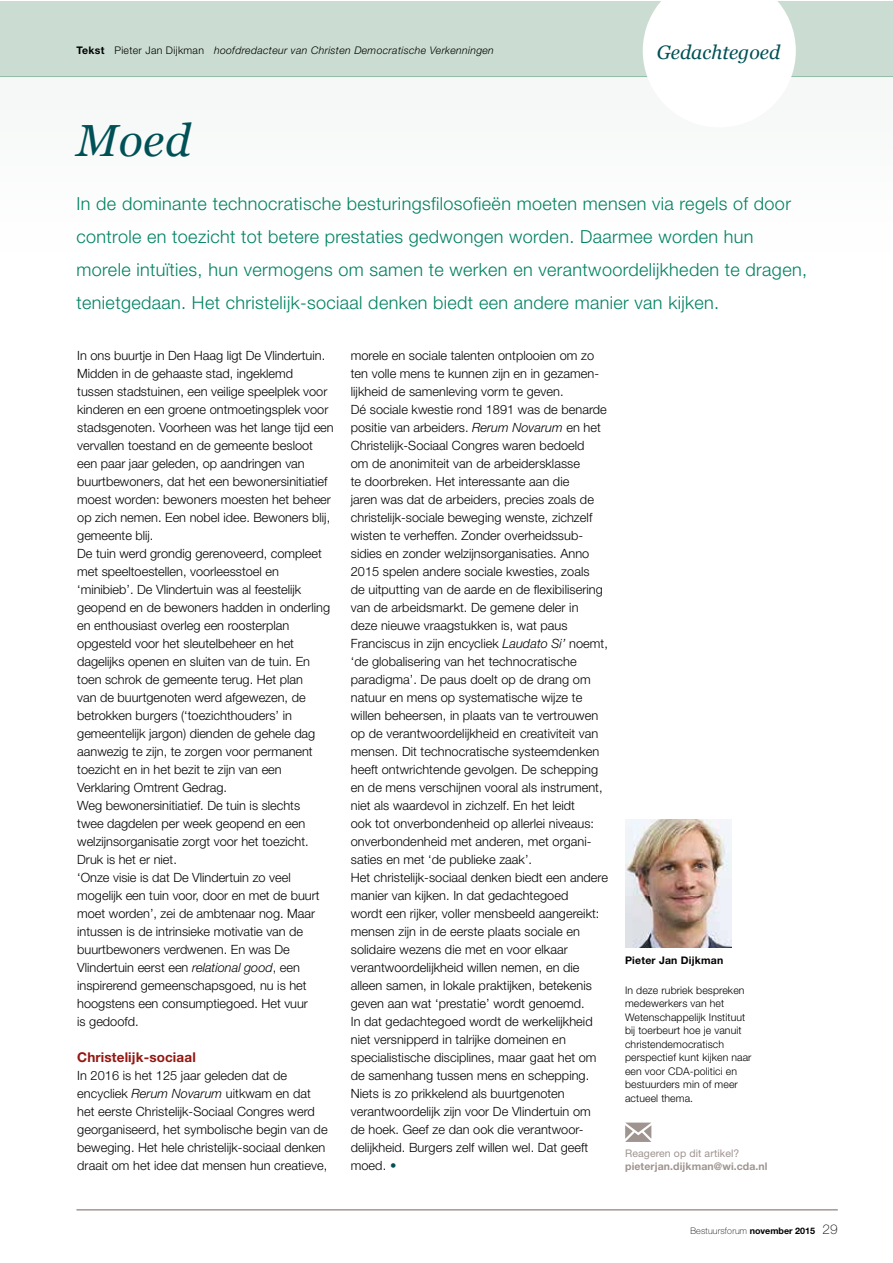
<style>
.page{position:relative;width:893px;height:1263px;background:#fff}
.page>*{position:absolute;margin:0;border:0;box-sizing:border-box;transform-origin:0 0}
.t1{font:italic 45px "Georgia";color:#005156}
.t2{font:italic 19.5px "Georgia";color:#005156}
.t3{font:300 18px/33px "Helvetica Neue";letter-spacing:.02em;color:#008261}
.t4{font:700 13.5px "Helvetica Neue";letter-spacing:.01em;color:#941711}
.t5{font:300 12.75px/18px "Helvetica Neue";letter-spacing:.005em;color:#000}
.t6{font:300 10.5px/13.5px "Helvetica Neue";letter-spacing:.01em;color:#000}
.t7{font:italic 300 10.5px "Helvetica Neue";letter-spacing:.03em;color:#000}
.t8{font:700 10.5px "Helvetica Neue";letter-spacing:.01em;color:#9f9490}
.t9{font:10.5px "Helvetica Neue";letter-spacing:.01em;color:#9f9490}
.t10{font:700 10.5px "Helvetica Neue";letter-spacing:.02em;color:#000}
.t11{font:100 9px "Helvetica Neue";letter-spacing:.02em;color:#000}
.s1{font-weight:700;font-style:normal}
.s2{font-style:normal}
.s3{font-style:italic}
.s4{color:#005156}
.s5{font-weight:700}
.s6{font-size:13.5px}
</style>
<div class="page">
<div style="left:0;top:1px;width:892px;height:76px;background:#cbddd2"></div>
<div style="left:0;top:77px;width:892px;height:175px;background:#f5f8f6"></div>
<hr style="left:77px;top:1209px;width:761px;height:1px;background:#9f9490">
<hr style="left:0;top:76px;width:892px;height:1px;background:#92bca5">
<div style="left:643px;top:1px;width:153px;height:76px;background:#fff"></div>
<svg style="left:625px;top:1122px;width:26px;height:20px"></svg>
<img style="left:625px;top:820px;width:106px;height:127px">
<p class="t7" style="left:77px;top:44px;width:419px"><span class="s1">Tekst</span> <span class="s2">Pieter Jan Dijkman</span> hoofdredacteur van Christen Democratische Verkenningen</p>
<h2 class="t2" style="left:657px;top:41px;width:125px">Gedachtegoed</h2>
<h1 class="t1" style="left:77px;top:114px;width:116px">Moed</h1>
<p class="t3" style="left:77px;top:187px;width:732px">In de dominante technocratische besturingsfilosofieën moeten mensen via regels of door controle en toezicht tot betere prestaties gedwongen worden. Daarmee worden hun morele intuïties, hun vermogens om samen te werken en verantwoordelijkheden te dragen, tenietgedaan. Het christelijk-sociaal denken biedt een andere manier van kijken.</p>
<p class="t5" style="left:351px;top:346px;width:259px">morele en sociale talenten ontplooien om zo ten volle mens te kunnen zijn en in gezamen&shy;lijkheid de samenleving vorm te geven.<br>Dé sociale kwestie rond 1891 was de benarde positie van arbeiders. <span class="s3">Rerum Novarum</span> en het Christelijk-Sociaal Congres waren bedoeld<br>om de anonimiteit van de arbeidersklasse<br>te doorbreken. Het interessante aan die<br>jaren was dat de arbeiders, precies zoals de christelijk-sociale beweging wenste, zichzelf wisten te verheffen. Zonder overheidssub&shy;sidies en zonder welzijnsorganisaties. Anno 2015 spelen andere sociale kwesties, zoals<br>de uitputting van de aarde en de flexibilisering van de arbeidsmarkt. De gemene deler in deze nieuwe vraagstukken is, wat paus Franciscus in zijn encycliek <span class="s3">Laudato Si’</span> noemt, ‘de globalisering van het technocratische paradigma’. De paus doelt op de drang om natuur en mens op systematische wijze te willen beheersen, in plaats van te vertrouwen op de verantwoordelijkheid en creativiteit van mensen. Dit technocratische systeemdenken heeft ontwrichtende gevolgen. De schepping en de mens verschijnen vooral als instrument, niet als waardevol in zichzelf. En het leidt<br>ook tot onverbondenheid op allerlei niveaus: onverbondenheid met anderen, met organi&shy;saties en met ‘de publieke zaak’.<br>Het christelijk-sociaal denken biedt een andere manier van kijken. In dat gedachtegoed<br>wordt een rijker, voller mensbeeld aangereikt: mensen zijn in de eerste plaats sociale en solidaire wezens die met en voor elkaar verantwoordelijkheid willen nemen, en die alleen samen, in lokale praktijken, betekenis geven aan wat ‘prestatie’ wordt genoemd.<br>In dat gedachtegoed wordt de werkelijkheid niet versnipperd in talrijke domeinen en specialistische disciplines, maar gaat het om de samenhang tussen mens en schepping.<br>Niets is zo prikkelend als buurtgenoten verantwoordelijk zijn voor De Vlindertuin om<br>de hoek. Geef ze dan ook die verantwoor&shy;delijkheid. Burgers zelf willen wel. Dat geeft moed. <span class="s4">•</span></p>
<p class="t5" style="left:77px;top:346px;width:258px">In ons buurtje in Den Haag ligt De Vlindertuin.<br>Midden in de gehaaste stad, ingeklemd<br>tussen stadstuinen, een veilige speelplek voor kinderen en een groene ontmoetingsplek voor stadsgenoten. Voorheen was het lange tijd een vervallen toestand en de gemeente besloot een paar jaar geleden, op aandringen van buurtbewoners, dat het een bewonersinitiatief moest worden: bewoners moesten het beheer op zich nemen. Een nobel idee. Bewoners blij, gemeente blij.<br>De tuin werd grondig gerenoveerd, compleet met speeltoestellen, voorleesstoel en ‘minibieb’. De Vlindertuin was al feestelijk geopend en de bewoners hadden in onderling en enthousiast overleg een roosterplan opgesteld voor het sleutelbeheer en het dagelijks openen en sluiten van de tuin. En toen schrok de gemeente terug. Het plan<br>van de buurtgenoten werd afgewezen, de betrokken burgers (‘toezichthouders’ in gemeentelijk jargon) dienden de gehele dag aanwezig te zijn, te zorgen voor permanent toezicht en in het bezit te zijn van een Verklaring Omtrent Gedrag.<br>Weg bewonersinitiatief. De tuin is slechts<br>twee dagdelen per week geopend en een welzijnsorganisatie zorgt voor het toezicht.<br>Druk is het er niet.<br>‘Onze visie is dat De Vlindertuin zo veel mogelijk een tuin voor, door en met de buurt moet worden’, zei de ambtenaar nog. Maar intussen is de intrinsieke motivatie van de buurtbewoners verdwenen. En was De Vlindertuin eerst een <span class="s3">relational good</span>, een inspirerend gemeenschapsgoed, nu is het hoogstens een consumptiegoed. Het vuur<br>is gedoofd.</p>
<p class="t4" style="left:77px;top:1049px;width:120px">Christelijk-sociaal</p>
<p class="t5" style="left:77px;top:1066px;width:252px">In 2016 is het 125 jaar geleden dat de encycliek <span class="s3">Rerum Novarum</span> uitkwam en dat het eerste Christelijk-Sociaal Congres werd georganiseerd, het symbolische begin van de beweging. Het hele christelijk-sociaal denken draait om het idee dat mensen hun creatieve,</p>
<p class="t10" style="left:625px;top:954px;width:100px">Pieter Jan Dijkman</p>
<p class="t6" style="left:625px;top:983px;width:128px">In deze rubriek bespreken medewerkers van het<br>Wetenschappelijk Instituut bij toerbeurt hoe je vanuit christendemocratisch perspectief kunt kijken naar een voor CDA-politici en bestuurders min of meer actueel thema.</p>
<p class="t9" style="left:625px;top:1147px;width:116px">Reageren op dit artikel?</p>
<p class="t8" style="left:625px;top:1160px;width:144px">pieterjan.dijkman@wi.cda.nl</p>
<p class="t11" style="left:690px;top:1226px;width:149px">Bestuursforum <span class="s5">november 2015</span> <span class="s6">29</span></p>
</div>
